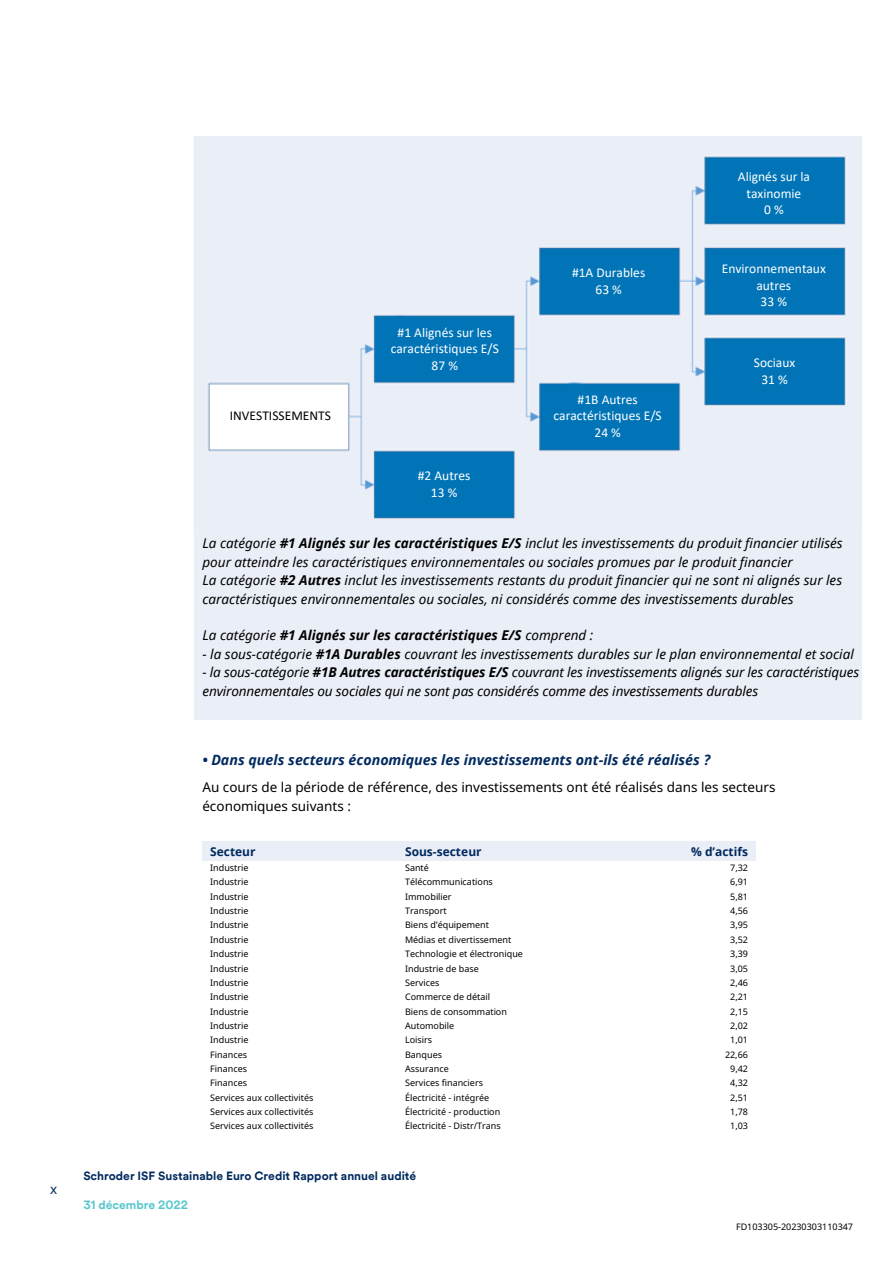
<style>
.page{position:relative;width:893px;height:1263px;background:#fff}
.page>*{position:absolute;margin:0;border:0;box-sizing:border-box;transform-origin:0 0}
.t1{font:italic 700 14.25px "Noto Sans";color:#002a5e}
.t2{font:italic 13.5px/18.5px "Noto Sans";color:#000}
.t3{font:13.5px/16.5px "Calibri";color:#fff;text-align:center}
.t4{font:13.5px/18.3px "Noto Sans";color:#000}
.t5{font:italic 700 13.5px "Noto Sans";color:#000}
.t6{font:13.5px "Calibri";color:#000}
.t7{font:13.5px "Noto Sans";color:#002a5e}
.t8{font:700 12px "Schroders Circular TT";color:#002a5e}
.t9{font:700 12px "Noto Sans";color:#002a5e}
.t10{font:700 12px "Schroders Circular TT";color:#57c7cd}
.t11{font:9px "Noto Sans";color:#000}
.s1{font-weight:700}
.s2{font-weight:400}
</style>
<div class="page">
<div style="left:202px;top:534px;width:659px;height:18px;background:#eaeef7"></div>
<div style="left:202px;top:552px;width:659px;height:19px;background:#eaeef7"></div>
<div style="left:202px;top:571px;width:659px;height:18px;background:#eaeef7"></div>
<div style="left:202px;top:589px;width:659px;height:18px;background:#eaeef7"></div>
<div style="left:202px;top:607px;width:659px;height:19px;background:#eaeef7"></div>
<div style="left:202px;top:626px;width:659px;height:18px;background:#eaeef7"></div>
<div style="left:202px;top:644px;width:659px;height:19px;background:#eaeef7"></div>
<div style="left:202px;top:663px;width:659px;height:18px;background:#eaeef7"></div>
<div style="left:202px;top:681px;width:659px;height:18px;background:#eaeef7"></div>
<div style="left:202px;top:699px;width:659px;height:21px;background:#eaeef7"></div>
<div style="left:202px;top:842px;width:195px;height:18px;background:#eaeef7"></div>
<div style="left:397px;top:842px;width:185px;height:18px;background:#eaeef7"></div>
<div style="left:582px;top:842px;width:174px;height:18px;background:#eaeef7"></div>
<img style="left:194px;top:137px;width:668px;height:397px">
<img style="left:219px;top:407px;width:122px;height:18px">
<div style="left:543px;top:389px;width:129px;height:53px;background:#0074b7"></div>
<div style="left:412px;top:465px;width:64px;height:38px;background:#0074b7"></div>
<div style="left:390px;top:318px;width:110px;height:61px;background:#0074b7"></div>
<div style="left:559px;top:255px;width:99px;height:52px;background:#0074b7"></div>
<div style="left:721px;top:168px;width:105px;height:50px;background:#0074b7"></div>
<div style="left:712px;top:259px;width:124px;height:52px;background:#0074b7"></div>
<div style="left:752px;top:351px;width:45px;height:40px;background:#0074b7"></div>
<p class="t7" style="left:50px;top:1179px;width:9px">x</p>
<p class="t6" style="left:230px;top:407px;width:103px">INVESTISSEMENTS</p>
<p class="t3" style="left:391px;top:323px;width:110px">#1 Alignés sur les caractéristiques E/S<br>87 %</p>
<p class="t3" style="left:418px;top:467px;width:54px">#2 Autres<br>13 %</p>
<p class="t3" style="left:572px;top:264px;width:75px">#1A Durables<br>63 %</p>
<p class="t3" style="left:554px;top:391px;width:110px">#1B Autres caractéristiques E/S<br>24 %</p>
<p class="t3" style="left:738px;top:168px;width:74px">Alignés sur la taxinomie<br>0%</p>
<p class="t3" style="left:722px;top:260px;width:106px">Environnementaux autres<br>33 %</p>
<p class="t3" style="left:754px;top:354px;width:43px">Sociaux<br>31 %</p>
<p class="t2" style="left:202px;top:534px;width:642px">La catégorie <span class="s1">#1 Alignés sur les caractéristiques E/S</span> inclut les investissements du produit financier utilisés pour atteindre les caractéristiques environnementales ou sociales promues par le produit financier<br>La catégorie <span class="s1">#2 Autres</span> inclut les investissements restants du produit financier qui ne sont ni alignés sur les caractéristiques environnementales ou sociales, ni considérés comme des investissements durables</p>
<p class="t5" style="left:202px;top:626px;width:392px"><span class="s2">La catégorie</span> #1 Alignés sur les caractéristiques E/S <span class="s2">comprend :</span></p>
<p class="t2" style="left:202px;top:644px;width:653px">- la sous-catégorie <span class="s1">#1A Durables</span> couvrant les investissements durables sur le plan environnemental et social</p>
<p class="t2" style="left:202px;top:663px;width:658px">- la sous-catégorie <span class="s1">#1B Autres caractéristiques E/S</span> couvrant les investissements alignés sur les caractéristiques environnementales ou sociales qui ne sont pas considérés comme des investissements durables</p>
<p class="t1" style="left:202px;top:750px;width:509px">• Dans quels secteurs économiques les investissements ont-ils été réalisés ?</p>
<p class="t4" style="left:202px;top:778px;width:575px">Au cours de la période de référence, des investissements ont été réalisés dans les secteurs économiques suivants :</p>
<p class="t9" style="left:210px;top:843px;width:47px">Secteur</p>
<p class="t9" style="left:405px;top:843px;width:78px">Sous-secteur</p>
<p class="t9" style="left:691px;top:843px;width:58px">% d’actifs</p>
<p class="t11" style="left:210px;top:861px;width:40px">Industrie</p>
<p class="t11" style="left:405px;top:861px;width:25px">Santé</p>
<p class="t11" style="left:730px;top:861px;width:19px">7,32</p>
<p class="t11" style="left:210px;top:876px;width:40px">Industrie</p>
<p class="t11" style="left:405px;top:876px;width:89px">Télécommunications</p>
<p class="t11" style="left:730px;top:876px;width:19px">6,91</p>
<p class="t11" style="left:210px;top:890px;width:40px">Industrie</p>
<p class="t11" style="left:405px;top:890px;width:48px">Immobilier</p>
<p class="t11" style="left:730px;top:890px;width:19px">5,81</p>
<p class="t11" style="left:210px;top:905px;width:40px">Industrie</p>
<p class="t11" style="left:405px;top:905px;width:43px">Transport</p>
<p class="t11" style="left:730px;top:905px;width:19px">4,56</p>
<p class="t11" style="left:210px;top:919px;width:40px">Industrie</p>
<p class="t11" style="left:405px;top:919px;width:86px">Biens d’équipement</p>
<p class="t11" style="left:730px;top:919px;width:19px">3,95</p>
<p class="t11" style="left:210px;top:933px;width:40px">Industrie</p>
<p class="t11" style="left:405px;top:933px;width:108px">Médias et divertissement</p>
<p class="t11" style="left:730px;top:933px;width:19px">3,52</p>
<p class="t11" style="left:210px;top:948px;width:40px">Industrie</p>
<p class="t11" style="left:405px;top:948px;width:119px">Technologie et électronique</p>
<p class="t11" style="left:730px;top:948px;width:19px">3,39</p>
<p class="t11" style="left:210px;top:962px;width:40px">Industrie</p>
<p class="t11" style="left:405px;top:962px;width:75px">Industrie de base</p>
<p class="t11" style="left:730px;top:962px;width:19px">3,05</p>
<p class="t11" style="left:210px;top:976px;width:40px">Industrie</p>
<p class="t11" style="left:405px;top:976px;width:36px">Services</p>
<p class="t11" style="left:730px;top:976px;width:19px">2,46</p>
<p class="t11" style="left:210px;top:991px;width:40px">Industrie</p>
<p class="t11" style="left:405px;top:991px;width:86px">Commerce de détail</p>
<p class="t11" style="left:730px;top:991px;width:19px">2,21</p>
<p class="t11" style="left:210px;top:1005px;width:40px">Industrie</p>
<p class="t11" style="left:405px;top:1005px;width:103px">Biens de consommation</p>
<p class="t11" style="left:730px;top:1005px;width:19px">2,15</p>
<p class="t11" style="left:210px;top:1019px;width:40px">Industrie</p>
<p class="t11" style="left:405px;top:1019px;width:51px">Automobile</p>
<p class="t11" style="left:730px;top:1019px;width:19px">2,02</p>
<p class="t11" style="left:210px;top:1034px;width:40px">Industrie</p>
<p class="t11" style="left:405px;top:1034px;width:29px">Loisirs</p>
<p class="t11" style="left:730px;top:1034px;width:19px">1,01</p>
<p class="t11" style="left:210px;top:1048px;width:38px">Finances</p>
<p class="t11" style="left:405px;top:1048px;width:38px">Banques</p>
<p class="t11" style="left:725px;top:1048px;width:24px">22,66</p>
<p class="t11" style="left:210px;top:1062px;width:38px">Finances</p>
<p class="t11" style="left:405px;top:1062px;width:45px">Assurance</p>
<p class="t11" style="left:730px;top:1062px;width:19px">9,42</p>
<p class="t11" style="left:210px;top:1077px;width:38px">Finances</p>
<p class="t11" style="left:405px;top:1077px;width:79px">Services financiers</p>
<p class="t11" style="left:730px;top:1077px;width:19px">4,32</p>
<p class="t11" style="left:210px;top:1091px;width:105px">Services aux collectivités</p>
<p class="t11" style="left:405px;top:1091px;width:86px">Électricité - intégrée</p>
<p class="t11" style="left:730px;top:1091px;width:19px">2,51</p>
<p class="t11" style="left:210px;top:1106px;width:105px">Services aux collectivités</p>
<p class="t11" style="left:405px;top:1106px;width:97px">Électricité - production</p>
<p class="t11" style="left:730px;top:1106px;width:19px">1,78</p>
<p class="t11" style="left:210px;top:1120px;width:105px">Services aux collectivités</p>
<p class="t11" style="left:405px;top:1120px;width:97px">Électricité - Distr/Trans</p>
<p class="t11" style="left:730px;top:1120px;width:19px">1,03</p>
<p class="t8" style="left:83px;top:1167px;width:334px">Schroder ISF Sustainable Euro Credit Rapport annuel audité</p>
<p class="t10" style="left:83px;top:1196px;width:106px">31 décembre 2022</p>
<p class="t11" style="left:736px;top:1221px;width:118px">FD103305-20230303110347</p>
</div>
